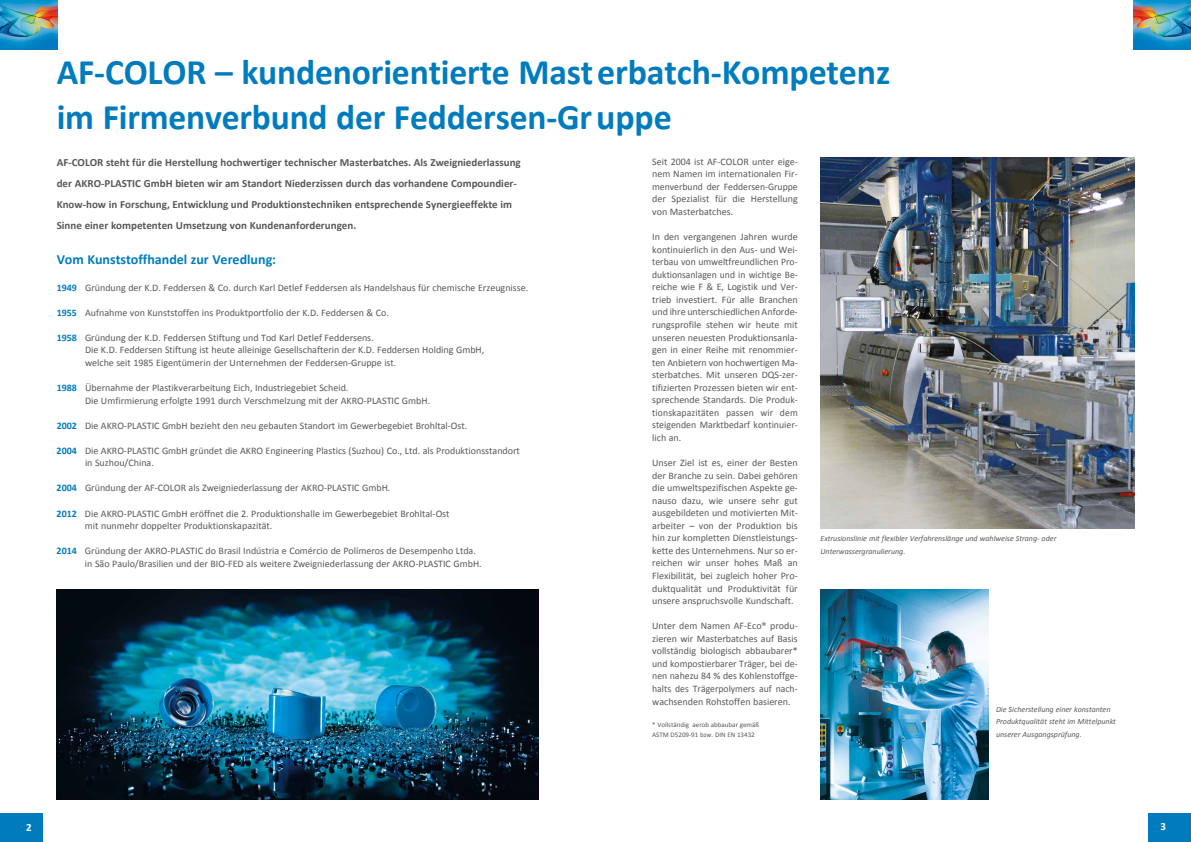
<style>
.page{position:relative;width:1191px;height:842px;background:#fff}
.page>*{position:absolute;margin:0;border:0;box-sizing:border-box;transform-origin:0 0}
.t1{font:700 36px/45px "Calibri";letter-spacing:-.005em;color:#007cbe}
.t2{font:700 14px "Calibri";color:#007cbe}
.t3{font:700 11px/21px "Calibri";color:#58585c}
.t4{font:700 11px "Calibri";color:#fff}
.t5{font:10px/12.5px "Calibri";color:#58585c}
.t6{font:italic 8px/12.6px "Calibri";color:#58585c}
.t7{font:7px/10px "Calibri";color:#58585c}
.s1{font-weight:700;color:#007cbe}
</style>
<div class="page">
<div style="left:0;top:814px;width:43px;height:28px;background:#007cbe"></div>
<div style="left:1148px;top:814px;width:43px;height:28px;background:#007cbe"></div>
<img style="left:0;top:0;width:57px;height:50px">
<img style="left:1133px;top:0;width:58px;height:50px">
<img style="left:820px;top:590px;width:168px;height:209px">
<img style="left:820px;top:157px;width:314px;height:372px">
<img style="left:57px;top:590px;width:482px;height:209px">
<h1 class="t1" style="left:57px;top:49px;width:835px">AF-COLOR – kundenorientierte Mast erbatch-Kompetenz im Firmenverbund der Feddersen-Gruppe</h1>
<p class="t3" style="left:57px;top:151px;width:465px">AF-COLOR steht für die Herstellung hochwertiger technischer Masterbatches. Als Zweigniederlassung der AKRO-PLASTIC GmbH bieten wir am Standort Niederzissen durch das vorhandene Compoundier-Know-how in Forschung, Entwicklung und Produktionstechniken entsprechende Synergieeffekte im Sinne einer kompetenten Umsetzung von Kundenanforderungen.</p>
<p class="t5" style="left:652px;top:155px;width:147px;text-align:justify">Seit 2004 ist AF-COLOR unter eige&shy;nem Namen im internationalen Fir&shy;menverbund der Feddersen-Gruppe der Spezialist für die Herstellung von Masterbatches.</p>
<p class="t5" style="left:652px;top:231px;width:147px;text-align:justify">In den vergangenen Jahren wurde kontinuierlich in den Aus- und Wei&shy;terbau von umweltfreundlichen Pro&shy;duktionsanlagen und in wichtige Be&shy;reiche wie F &amp; E, Logistik und Ver&shy;trieb investiert. Für alle Branchen und ihre unterschiedlichen Anforde&shy;rungsprofile stehen wir heute mit unseren neuesten Produktionsanla&shy;gen in einer Reihe mit renommier&shy;ten Anbietern von hochwertigen Ma&shy;sterbatches. Mit unseren DQS-zer&shy;tifizierten Prozessen bieten wir ent&shy;sprechende Standards. Die Produk&shy;tionskapazitäten passen wir dem steigenden Marktbedarf kontinuier&shy;lich an.</p>
<p class="t5" style="left:652px;top:456px;width:147px;text-align:justify">Unser Ziel ist es, einer der Besten der Branche zu sein. Dabei gehören die umweltspezifischen Aspekte ge&shy;nauso dazu, wie unsere sehr gut ausgebildeten und motivierten Mit&shy;arbeiter – von der Produktion bis hin zur kompletten Dienstleistungs&shy;kette des Unternehmens. Nur so er&shy;reichen wir unser hohes Maß an Flexibilität, bei zugleich hoher Pro&shy;duktqualität und Produktivität für unsere anspruchsvolle Kundschaft.</p>
<p class="t5" style="left:652px;top:620px;width:147px;text-align:justify">Unter dem Namen AF-Eco® produ&shy;zieren wir Masterbatches auf Basis vollständig biologisch abbaubarer* und kompostierbarer Träger, bei de&shy;nen nahezu 84 % des Kohlenstoffge&shy;halts des Trägerpolymers auf nach&shy;wachsenden Rohstoffen basieren.</p>
<p class="t7" style="left:652px;top:720px;width:109px">* Vollständig aerob abbaubar gemäß<br>ASTM D5209-91 bzw. DIN EN 13432</p>
<h2 class="t2" style="left:57px;top:251px;width:221px">Vom Kunststoffhandel zur Veredlung:</h2>
<p class="t5" style="left:57px;top:281px;width:473px"><span class="s1">1949</span> Gründung der K.D. Feddersen &amp; Co. durch Karl Detlef Feddersen als Handelshaus für chemische Erzeugnisse.</p>
<p class="t5" style="left:57px;top:306px;width:334px"><span class="s1">1955</span> Aufnahme von Kunststoffen ins Produktportfolio der K.D. Feddersen &amp; Co.</p>
<p class="t5" style="left:85px;top:331px;width:401px;text-indent:-28px"><span class="s1">1958</span> Gründung der K.D. Feddersen Stiftung und Tod Karl Detlef Feddersens.<br>Die K.D. Feddersen Stiftung ist heute alleinige Gesellschafterin der K.D. Feddersen Holding GmbH, welche seit 1985 Eigentümerin der Unternehmen der Feddersen-Gruppe ist.</p>
<p class="t5" style="left:85px;top:381px;width:347px;text-indent:-28px"><span class="s1">1988</span> Übernahme der Plastikverarbeitung Eich, Industriegebiet Scheid.<br>Die Umfirmierung erfolgte 1991 durch Verschmelzung mit der AKRO-PLASTIC GmbH.</p>
<p class="t5" style="left:57px;top:419px;width:412px"><span class="s1">2002</span> Die AKRO-PLASTIC GmbH bezieht den neu gebauten Standort im Gewerbegebiet Brohltal-Ost.</p>
<p class="t5" style="left:85px;top:444px;width:436px;text-indent:-28px"><span class="s1">2004</span> Die AKRO-PLASTIC GmbH gründet die AKRO Engineering Plastics (Suzhou) Co., Ltd. als Produktionsstandort in Suzhou/China.</p>
<p class="t5" style="left:57px;top:482px;width:335px"><span class="s1">2004</span> Gründung der AF-COLOR als Zweigniederlassung der AKRO-PLASTIC GmbH.</p>
<p class="t5" style="left:85px;top:507px;width:366px;text-indent:-28px"><span class="s1">2012</span> Die AKRO-PLASTIC GmbH eröffnet die 2. Produktionshalle im Gewerbegebiet Brohltal-Ost mit nunmehr doppelter Produktionskapazität.</p>
<p class="t5" style="left:85px;top:545px;width:398px;text-indent:-28px"><span class="s1">2014</span> Gründung der AKRO-PLASTIC do Brasil Indústria e Comércio de Polímeros de Desempenho Ltda. in São Paulo/Brasilien und der BIO-FED als weitere Zweigniederlassung der AKRO-PLASTIC GmbH.</p>
<p class="t6" style="left:820px;top:532px;width:237px">Extrusionslinie mit flexibler Verfahrenslänge und wahlweise Strang- oder<br>Unterwassergranulierung.</p>
<p class="t6" style="left:996px;top:703px;width:121px">Die Sicherstellung einer konstanten<br>Produktqualität steht im Mittelpunkt unserer Ausgangsprüfung.</p>
<p class="t4" style="left:26px;top:820px;width:7px">2</p>
<p class="t4" style="left:1160px;top:819px;width:7px">3</p>
</div>
